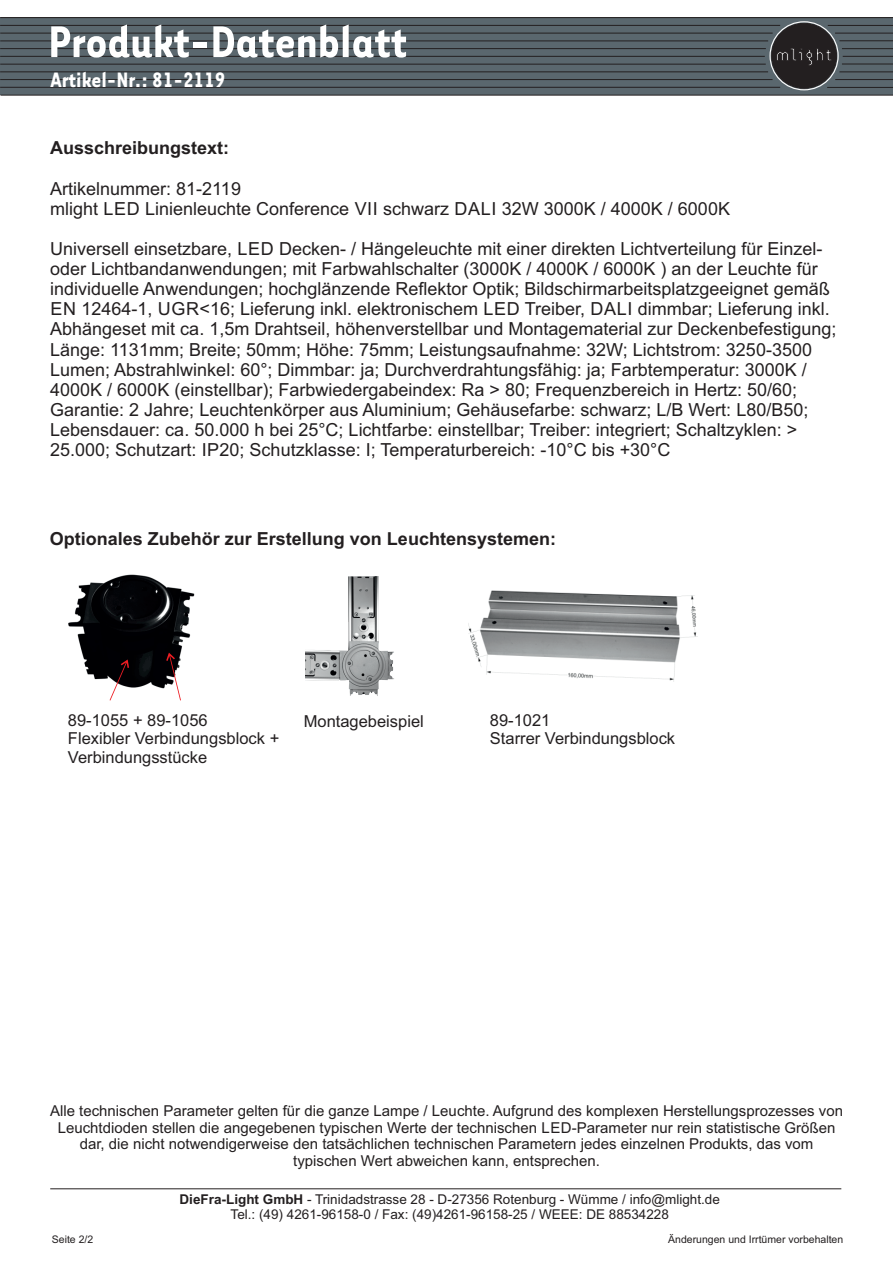
<style>
.page{position:relative;width:893px;height:1263px;background:#fff}
.page>*{position:absolute;margin:0;border:0;box-sizing:border-box;transform-origin:0 0}
.t1{font:700 51.15px "Tarzana Narrow";color:#fff}
.t2{font:700 24px "Tarzana Narrow";color:#fff}
.t3{font:18px/20.1px "Arial";color:#231f20}
.t4{font:700 18px "Arial";color:#231f20}
.t5{font:16.5px/18.5px "Arial";color:#231f20}
.t6{font:15px/16.8px "Arial";color:#231f20;text-align:center}
.t7{font:13.5px/15.1px "Arial";color:#231f20;text-align:center}
.t8{font:10.5px "Arial";color:#231f20}
.s1{font-weight:700}
</style>
<div class="page">
<hr style="left:50px;top:1188px;width:791px;height:1px;background:#231f20">
<div style="left:0;top:17px;width:893px;height:78px;background:#5a676e"></div>
<svg style="left:0;top:95px;width:893px;height:1px"></svg>
<svg style="left:0;top:17px;width:893px;height:72px"></svg>
<div style="left:769px;top:21px;width:70px;height:69px;border:1px solid #fff;border-radius:50%"></div>
<img style="left:469px;top:590px;width:228px;height:92px">
<img style="left:305px;top:576px;width:89px;height:120px">
<img style="left:68px;top:575px;width:127px;height:114px">
<svg style="left:110px;top:659px;width:19px;height:41px"></svg>
<svg style="left:166px;top:653px;width:15px;height:47px"></svg>
<h1 class="t1" style="left:48px;top:26px;width:360px">Produkt-Datenblatt</h1>
<h2 class="t2" style="left:51px;top:72px;width:176px">Artikel-Nr.: 81-2119</h2>
<p class="t4" style="left:50px;top:141px;width:181px">Ausschreibungstext:</p>
<p class="t3" style="left:50px;top:180px;width:681px">Artikelnummer: 81-2119<br>mlight LED Linienleuchte Conference VII schwarz DALI 32W 3000K / 4000K / 6000K</p>
<p class="t3" style="left:50px;top:240px;width:788px">Universell einsetzbare, LED Decken- / Hängeleuchte mit einer direkten Lichtverteilung für Einzel&shy;oder Lichtbandanwendungen; mit Farbwahlschalter (3000K / 4000K / 6000K ) an der Leuchte für individuelle Anwendungen; hochglänzende Reflektor Optik; Bildschirmarbeitsplatzgeeignet gemäß EN 12464-1, UGR&lt;16; Lieferung inkl. elektronischem LED Treiber, DALI dimmbar; Lieferung inkl.<br>Abhängeset mit ca. 1,5m Drahtseil, höhenverstellbar und Montagematerial zur Deckenbefestigung; Länge: 1131mm; Breite; 50mm; Höhe: 75mm; Leistungsaufnahme: 32W; Lichtstrom: 3250-3500<br>Lumen; Abstrahlwinkel: 60°; Dimmbar: ja; Durchverdrahtungsfähig: ja; Farbtemperatur: 3000K / 4000K / 6000K (einstellbar); Farbwiedergabeindex: Ra &gt; 80; Frequenzbereich in Hertz: 50/60; Garantie: 2 Jahre; Leuchtenkörper aus Aluminium; Gehäusefarbe: schwarz; L/B Wert: L80/B50; Lebensdauer: ca. 50.000 h bei 25°C; Lichtfarbe: einstellbar; Treiber: integriert; Schaltzyklen: &gt; 25.000; Schutzart: IP20; Schutzklasse: I; Temperaturbereich: -10°C bis +30°C</p>
<p class="t4" style="left:50px;top:532px;width:508px">Optionales Zubehör zur Erstellung von Leuchtensystemen:</p>
<p class="t5" style="left:68px;top:712px;width:141px">89-1055 + 89-1056</p>
<p class="t5" style="left:304px;top:714px;width:122px">Montagebeispiel</p>
<p class="t5" style="left:68px;top:731px;width:213px">Flexibler Verbindungsblock +<br>Verbindungsstücke</p>
<p class="t5" style="left:490px;top:712px;width:187px">89-1021<br>Starrer Verbindungsblock</p>
<p class="t6" style="left:50px;top:1103px;width:794px">Alle technischen Parameter gelten für die ganze Lampe / Leuchte. Aufgrund des komplexen Herstellungsprozesses von Leuchtdioden stellen die angegebenen typischen Werte der technischen LED-Parameter nur rein statistische Größen dar, die nicht notwendigerweise den tatsächlichen technischen Parametern jedes einzelnen Produkts, das vom typischen Wert abweichen kann, entsprechen.</p>
<p class="t7" style="left:180px;top:1193px;width:542px"><span class="s1">DieFra-Light GmbH</span> - Trinidadstrasse 28 - D-27356 Rotenburg - Wümme / info@mlight.de<br>Tel.: (49) 4261-96158-0 / Fax: (49)4261-96158-25 / WEEE: DE 88534228</p>
<p class="t8" style="left:52px;top:1235px;width:43px">Seite 2/2</p>
<p class="t8" style="left:668px;top:1235px;width:177px">Änderungen und Irrtümer vorbehalten</p>
</div>
